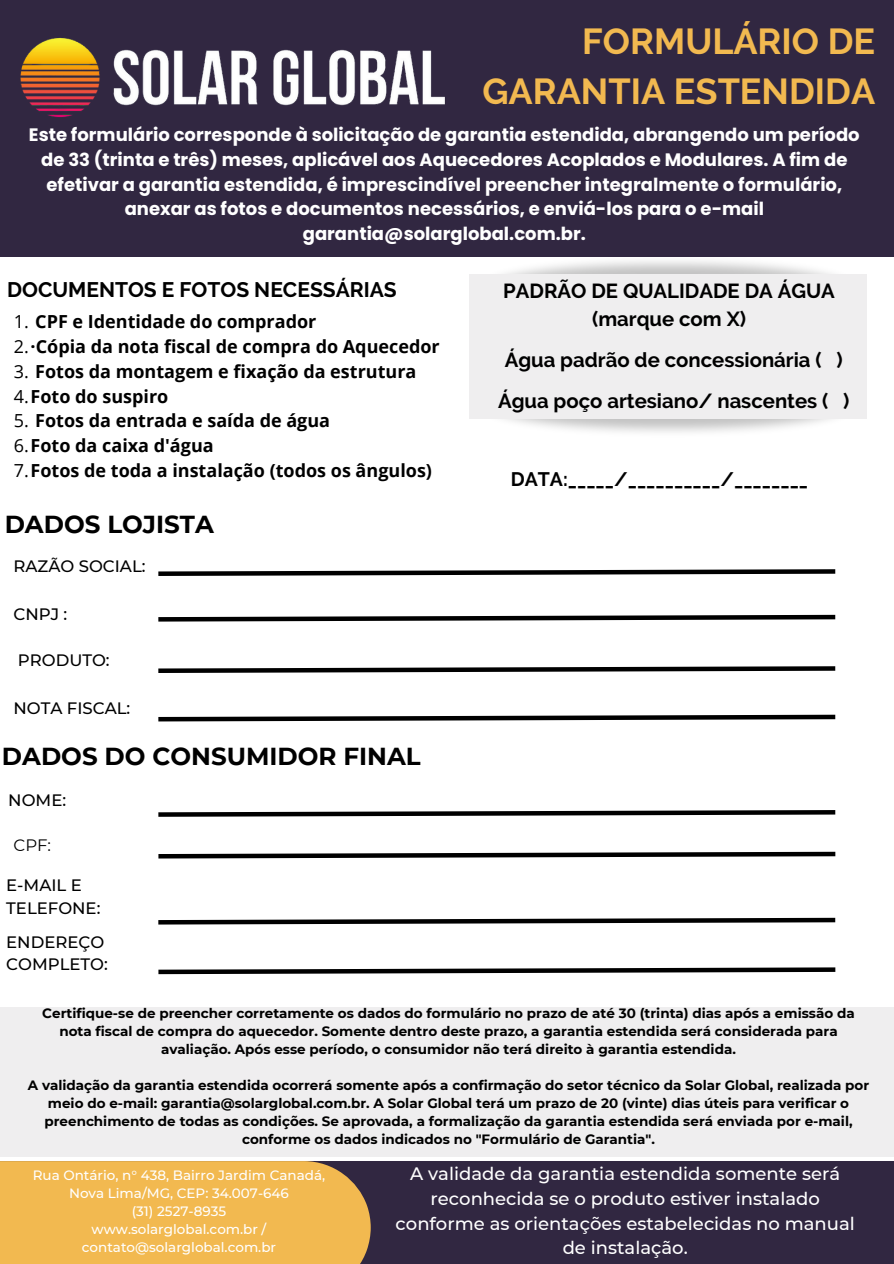
<style>
.page{position:relative;width:894px;height:1264px;background:#fff}
.page>*{position:absolute;margin:0;border:0;box-sizing:border-box;transform-origin:0 0}
.t1{font:700 36px/49.5px "Raleway";color:#f2b950;text-align:right}
.t2{font:700 24.6px "Montserrat";color:#000}
.t3{font:700 21px "Raleway";color:#000}
.t4{font:700 20.25px/28.2px "Raleway";color:#000;text-align:center}
.t5{font:700 19.5px "Raleway";color:#000}
.t6{font:700 18px/24.8px "Poppins";color:#fff;text-align:center}
.t7{font:700 18px "Open Sans";color:#000}
.t8{font:500 18px/24.8px "Montserrat";color:#fff;text-align:center}
.t9{font:500 16.5px/22.5px "Montserrat";color:#000}
.t10{font:16.5px "Montserrat";color:#000}
.t11{font:700 13.5px/18px "Montserrat";color:#000;text-align:center}
.t12{font:500 13.5px/18px "Montserrat";color:#fff;text-align:center}
.s1{font-weight:400}
</style>
<div class="page">
<div style="left:0;top:1007px;width:893px;height:149px;background:#efeeef"></div>
<div style="left:0;top:0;width:893px;height:257px;background:#312741"></div>
<div style="left:0;top:1160px;width:893px;height:103px;background:#312741"></div>
<div style="left:0;top:1161px;width:370px;height:102px;background:#f2b950"></div>
<img style="left:20px;top:37px;width:425px;height:80px">
<svg style="left:158px;top:569px;width:678px;height:7px"></svg>
<svg style="left:158px;top:614px;width:678px;height:8px"></svg>
<svg style="left:158px;top:666px;width:678px;height:7px"></svg>
<svg style="left:158px;top:714px;width:678px;height:8px"></svg>
<svg style="left:158px;top:810px;width:678px;height:7px"></svg>
<svg style="left:158px;top:851px;width:678px;height:8px"></svg>
<svg style="left:158px;top:917px;width:678px;height:8px"></svg>
<svg style="left:158px;top:967px;width:678px;height:8px"></svg>
<div style="left:469px;top:274px;width:397px;height:145px;background:#efeeef"></div>
<p class="t1" style="left:482px;top:17px;width:394px">FORMULÁRIO DE<br>GARANTIA ESTENDIDA</p>
<p class="t6" style="left:29px;top:122px;width:832px">Este formulário corresponde à solicitação de garantia estendida, abrangendo um período de 33 (trinta e três) meses, aplicável aos Aquecedores Acoplados e Modulares. A fim de efetivar a garantia estendida, é imprescindível preencher integralmente o formulário, anexar as fotos e documentos necessários, e enviá-los para o e-mail garantia@solarglobal.com.br.</p>
<p class="t3" style="left:7px;top:277px;width:391px">DOCUMENTOS E FOTOS NECESSÁRIAS</p>
<p class="t7" style="left:14px;top:309px;width:304px"><span class="s1">1.</span> CPF e Identidade do comprador</p>
<p class="t7" style="left:14px;top:334px;width:427px"><span class="s1">2.</span>·Cópia da nota fiscal de compra do Aquecedor</p>
<p class="t7" style="left:14px;top:358px;width:404px"><span class="s1">3.</span> Fotos da montagem e fixação da estrutura</p>
<p class="t7" style="left:14px;top:383px;width:156px"><span class="s1">4.</span>Foto do suspiro</p>
<p class="t7" style="left:14px;top:408px;width:318px"><span class="s1">5.</span> Fotos da entrada e saída de água</p>
<p class="t7" style="left:14px;top:433px;width:201px"><span class="s1">6.</span>Foto da caixa d'água</p>
<p class="t7" style="left:14px;top:457px;width:420px"><span class="s1">7.</span>Fotos de toda a instalação (todos os ângulos)</p>
<p class="t2" style="left:5px;top:509px;width:210px">DADOS LOJISTA</p>
<p class="t9" style="left:13px;top:555px;width:133px">RAZÃO SOCIAL:</p>
<p class="t9" style="left:13px;top:603px;width:55px">CNPJ :</p>
<p class="t9" style="left:18px;top:648px;width:93px">PRODUTO:</p>
<p class="t9" style="left:13px;top:697px;width:118px">NOTA FISCAL:</p>
<p class="t2" style="left:2px;top:741px;width:420px">DADOS DO CONSUMIDOR FINAL</p>
<p class="t9" style="left:8px;top:789px;width:59px">NOME:</p>
<p class="t10" style="left:13px;top:835px;width:39px">CPF:</p>
<p class="t9" style="left:6px;top:874px;width:96px">E-MAIL E<br>TELEFONE:</p>
<p class="t9" style="left:6px;top:930px;width:103px">ENDEREÇO<br>COMPLETO:</p>
<p class="t4" style="left:503px;top:276px;width:333px">PADRÃO DE QUALIDADE DA ÁGUA (marque com X)</p>
<p class="t4" style="left:504px;top:346px;width:339px">Água padrão de concessionária ( )</p>
<p class="t4" style="left:498px;top:387px;width:353px">Água poço artesiano/ nascentes ( )</p>
<p class="t5" style="left:510px;top:468px;width:299px">DATA:_____/__________/________</p>
<p class="t11" style="left:42px;top:1004px;width:813px">Certifique-se de preencher corretamente os dados do formulário no prazo de até 30 (trinta) dias após a emissão da nota fiscal de compra do aquecedor. Somente dentro deste prazo, a garantia estendida será considerada para avaliação. Após esse período, o consumidor não terá direito à garantia estendida.</p>
<p class="t11" style="left:28px;top:1076px;width:842px">A validação da garantia estendida ocorrerá somente após a confirmação do setor técnico da Solar Global, realizada por meio do e-mail: garantia@solarglobal.com.br. A Solar Global terá um prazo de 20 (vinte) dias úteis para verificar o preenchimento de todas as condições. Se aprovada, a formalização da garantia estendida será enviada por e-mail, conforme os dados indicados no "Formulário de Garantia".</p>
<p class="t12" style="left:33px;top:1166px;width:294px">Rua Ontário, n° 438, Bairro Jardim Canadá,</p>
<p class="t12" style="left:69px;top:1184px;width:221px">Nova Lima/MG, CEP: 34.007-646</p>
<p class="t12" style="left:132px;top:1202px;width:96px">(31) 2527-8935</p>
<p class="t12" style="left:82px;top:1220px;width:196px">www.solarglobal.com.br / contato@solarglobal.com.br</p>
<p class="t8" style="left:395px;top:1161px;width:460px">A validade da garantia estendida somente será reconhecida se o produto estiver instalado conforme as orientações estabelecidas no manual de instalação.</p>
</div>
